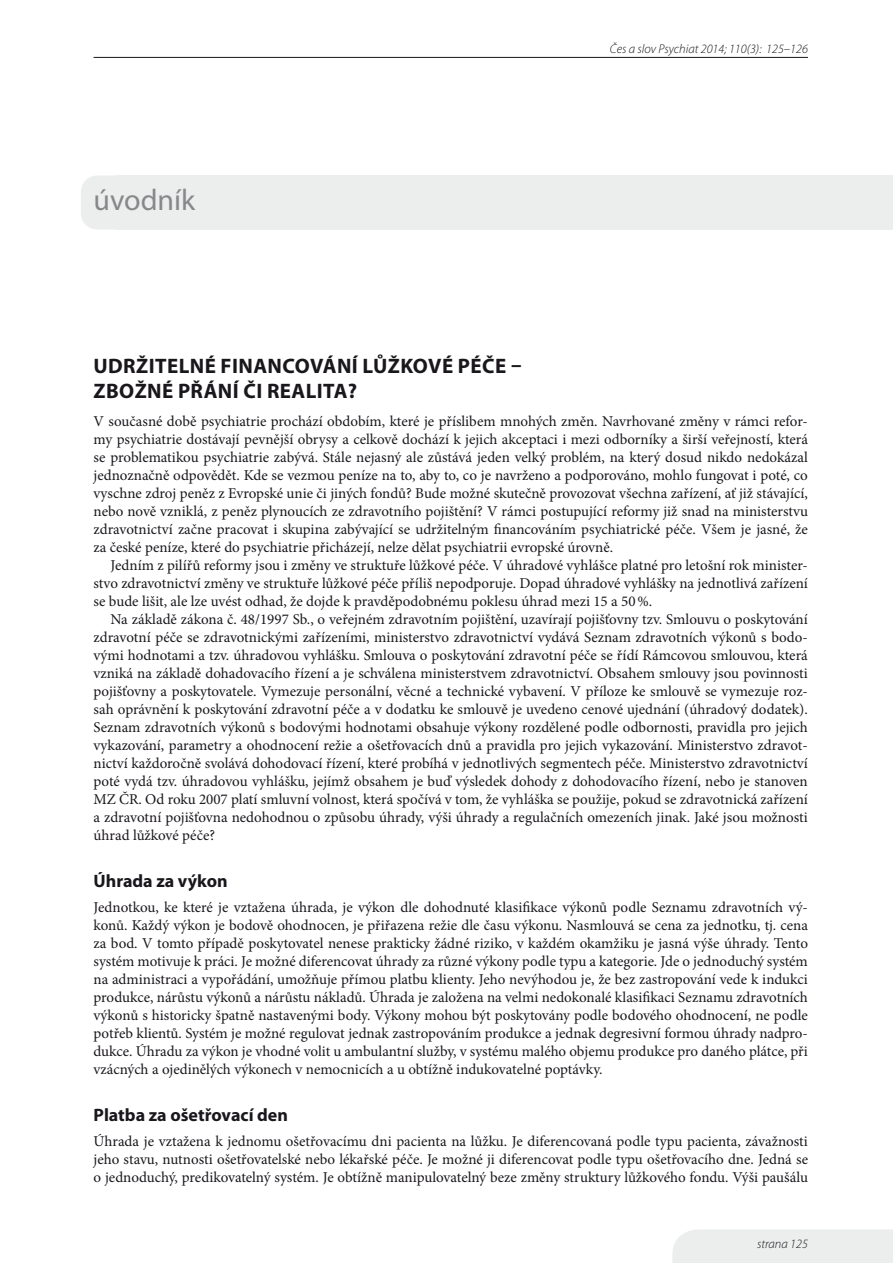
<style>
.page{position:relative;width:893px;height:1263px;background:#fff}
.page>*{position:absolute;margin:0;border:0;box-sizing:border-box;transform-origin:0 0}
.t1{font:30px "Myriad Pro";color:#87888a}
.t2{font:700 21px/25.2px "Myriad Pro";letter-spacing:.02em;color:#1a171c}
.t3{font:700 18px "Myriad Pro";color:#1a171c}
.t4{font:15px/18px "Minion Pro";color:#1a171c;text-align:justify}
.t5{font:italic 300 12.75px "Myriad Pro";color:#1a171c}
</style>
<div class="page">
<div style="left:672px;top:1229px;width:221px;height:34px;background:#eceded"></div>
<hr style="left:94px;top:57px;width:714px;height:1px;background:#1a171c">
<div style="left:81px;top:175px;width:236px;height:54px;background:#eceded;border-radius:17px"></div>
<div style="left:115px;top:176px;width:778px;height:54px;background:#eceded"></div>
<h1 class="t1" style="left:94px;top:182px;width:103px">úvodník</h1>
<p class="t5" style="left:610px;top:42px;width:199px">Čes a slov Psychiat 2014; 110(3): 125–126</p>
<h2 class="t2" style="left:94px;top:353px;width:429px">UDRŽITELNÉ FINANCOVÁNÍ LŮŽKOVÉ PÉČE –<br>ZBOŽNÉ PŘÁNÍ ČI REALITA?</h2>
<p class="t4" style="left:94px;top:412px;width:716px">V současné době psychiatrie prochází obdobím, které je příslibem mnohých změn. Navrhované změny v rámci refor&shy;my psychiatrie dostávají pevnější obrysy a celkově dochází k jejich akceptaci i mezi odborníky a širší veřejností, která se problematikou psychiatrie zabývá. Stále nejasný ale zůstává jeden velký problém, na který dosud nikdo nedokázal jednoznačně odpovědět. Kde se vezmou peníze na to, aby to, co je navrženo a podporováno, mohlo fungovat i poté, co vyschne zdroj peněz z Evropské unie či jiných fondů? Bude možné skutečně provozovat všechna zařízení, ať již stávající, nebo nově vzniklá, z peněz plynoucích ze zdravotního pojištění? V rámci postupující reformy již snad na ministerstvu zdravotnictví začne pracovat i skupina zabývající se udržitelným financováním psychiatrické péče. Všem je jasné, že za české peníze, které do psychiatrie přicházejí, nelze dělat psychiatrii evropské úrovně.</p>
<p class="t4" style="left:94px;top:556px;width:716px;text-indent:17px">Jedním z pilířů reformy jsou i změny ve struktuře lůžkové péče. V úhradové vyhlášce platné pro letošní rok minister&shy;stvo zdravotnictví změny ve struktuře lůžkové péče příliš nepodporuje. Dopad úhradové vyhlášky na jednotlivá zařízení se bude lišit, ale lze uvést odhad, že dojde k pravděpodobnému poklesu úhrad mezi 15 a 50%.</p>
<p class="t4" style="left:94px;top:610px;width:716px;text-indent:17px">Na základě zákona č. 48/1997 Sb., o veřejném zdravotním pojištění, uzavírají pojišťovny tzv. Smlouvu o poskytování zdravotní péče se zdravotnickými zařízeními, ministerstvo zdravotnictví vydává Seznam zdravotních výkonů s bodo&shy;vými hodnotami a tzv. úhradovou vyhlášku. Smlouva o poskytování zdravotní péče se řídí Rámcovou smlouvou, která vzniká na základě dohadovacího řízení a je schválena ministerstvem zdravotnictví. Obsahem smlouvy jsou povinnosti pojišťovny a poskytovatele. Vymezuje personální, věcné a technické vybavení. V příloze ke smlouvě se vymezuje roz&shy;sah oprávnění k poskytování zdravotní péče a v dodatku ke smlouvě je uvedeno cenové ujednání (úhradový dodatek).<br>Seznam zdravotních výkonů s bodovými hodnotami obsahuje výkony rozdělené podle odbornosti, pravidla pro jejich vykazování, parametry a ohodnocení režie a ošetřovacích dnů a pravidla pro jejich vykazování. Ministerstvo zdravot&shy;nictví každoročně svolává dohodovací řízení, které probíhá v jednotlivých segmentech péče. Ministerstvo zdravotnictví poté vydá tzv. úhradovou vyhlášku, jejímž obsahem je buď výsledek dohody z dohodovacího řízení, nebo je stanoven MZ ČR. Od roku 2007 platí smluvní volnost, která spočívá v tom, že vyhláška se použije, pokud se zdravotnická zařízení a zdravotní pojišťovna nedohodnou o způsobu úhrady, výši úhrady a regulačních omezeních jinak. Jaké jsou možnosti úhrad lůžkové péče?</p>
<p class="t3" style="left:94px;top:869px;width:136px">ÚHRADA ZA VÝKON</p>
<p class="t4" style="left:94px;top:898px;width:716px">Jednotkou, ke které je vztažena úhrada, je výkon dle dohodnuté klasifikace výkonů podle Seznamu zdravotních vý&shy;konů. Každý výkon je bodově ohodnocen, je přiřazena režie dle času výkonu. Nasmlouvá se cena za jednotku, tj. cena za bod. V tomto případě poskytovatel nenese prakticky žádné riziko, v každém okamžiku je jasná výše úhrady. Tento systém motivuje k práci. Je možné diferencovat úhrady za různé výkony podle typu a kategorie. Jde o jednoduchý systém na administraci a vypořádání, umožňuje přímou platbu klienty. Jeho nevýhodou je, že bez zastropování vede k indukci produkce, nárůstu výkonů a nárůstu nákladů. Úhrada je založena na velmi nedokonalé klasifikaci Seznamu zdravotních výkonů s historicky špatně nastavenými body. Výkony mohou být poskytovány podle bodového ohodnocení, ne podle potřeb klientů. Systém je možné regulovat jednak zastropováním produkce a jednak degresivní formou úhrady nadpro&shy;dukce. Úhradu za výkon je vhodné volit u ambulantní služby, v systému malého objemu produkce pro daného plátce, při vzácných a ojedinělých výkonech v nemocnicích a u obtížně indukovatelné poptávky.</p>
<p class="t3" style="left:94px;top:1103px;width:196px">PLATBA ZA OŠETŘOVACÍ DEN</p>
<p class="t4" style="left:94px;top:1132px;width:716px">Úhrada je vztažena k jednomu ošetřovacímu dni pacienta na lůžku. Je diferencovaná podle typu pacienta, závažnosti jeho stavu, nutnosti ošetřovatelské nebo lékařské péče. Je možné ji diferencovat podle typu ošetřovacího dne. Jedná se o jednoduchý, predikovatelný systém. Je obtížně manipulovatelný beze změny struktury lůžkového fondu. Výši paušálu</p>
<p class="t5" style="left:757px;top:1237px;width:52px">strana 125</p>
</div>
